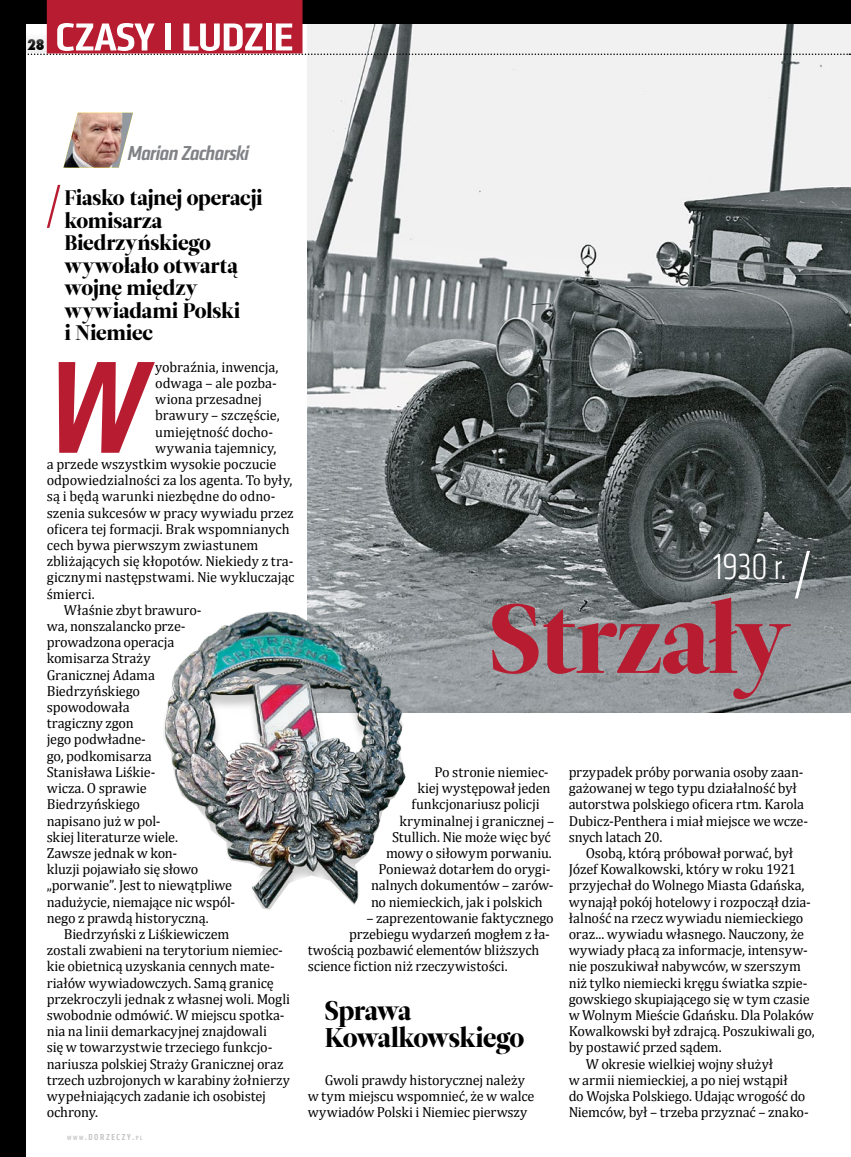
<style>
.page{position:relative;width:851px;height:1157px;background:#fff}
.page>*{position:absolute;margin:0;border:0;box-sizing:border-box;transform-origin:0 0}
.t1{font:italic 500 condensed 136.2px "Klavika";color:#b81c31;scale:1.1 1}
.t2{font:97.5px "Leitura Display";letter-spacing:-.02em;color:#b81c31}
.t3{font:500 condensed 40.5px "Klavika";letter-spacing:-.02em;color:#fff;scale:1.25 1}
.t4{font:300 condensed 37.5px "Klavika";color:#fff;scale:.95 1}
.t5{font:27px/27px "Leitura Display";letter-spacing:-.025em;color:#000}
.t6{font:21px/22.5px "Leitura Display";letter-spacing:-.005em;color:#000}
.t7{font:italic 500 condensed 21px "Klavika";letter-spacing:-.02em;color:#808285;scale:1.1 1}
.t8{font:14.55px/16.2px "Cambria";letter-spacing:-.01em;color:#000;text-align:center}
.t9{font:800 condensed 14.55px "Futura";color:#000}
.t10{font:500 condensed 9px "Klavika";letter-spacing:.18em;color:#c0c2c4}
.s1{font-size:6.3px}
.s2{font-style:inherit}
.s3{font-size:60px}
</style>
<div class="page">
<svg style="left:47px;top:185px;width:13px;height:43px"></svg>
<img style="left:63px;top:113px;width:70px;height:55px">
<img style="left:308px;top:55px;width:542px;height:657px">
<img style="left:163px;top:610px;width:243px;height:299px">
<div style="left:0;top:0;width:26px;height:1157px;background:#000"></div>
<svg style="left:26px;top:0;width:824px;height:55px"></svg>
<p class="t9" style="left:27px;top:35px;width:19px">28</p>
<h3 class="t3" style="left:55px;top:12px;width:192px">CZASY I LUDZIE</h3>
<h3 class="t7" style="left:128px;top:140px;width:112px">Marian Zacharski</h3>
<h3 class="t6" style="left:64px;top:187px;width:200px">Fiasko tajnej operacji komisarza<br>Biedrzyńskiego wywołało otwartą wojnę między wywiadami Polski<br>i Niemiec</h3>
<h1 class="t1" style="left:47px;top:323px;width:91px">W</h1>
<p class="t8" style="left:155px;top:358px;width:125px">yobraźnia, inwencja,</p>
<p class="t8" style="left:155px;top:375px;width:123px">odwaga – ale pozba-</p>
<p class="t8" style="left:155px;top:391px;width:108px">wiona przesadnej</p>
<p class="t8" style="left:155px;top:407px;width:126px">brawury – szczęście,</p>
<p class="t8" style="left:155px;top:423px;width:119px">umiejętność docho-</p>
<p class="t8" style="left:155px;top:439px;width:122px">wywania tajemnicy,</p>
<p class="t8" style="left:47px;top:456px;width:231px">a przede wszystkim wysokie poczucie</p>
<p class="t8" style="left:47px;top:472px;width:247px">odpowiedzialności za los agenta. To były,</p>
<p class="t8" style="left:47px;top:488px;width:230px">są i będą warunki niezbędne do odno-</p>
<p class="t8" style="left:47px;top:504px;width:248px">szenia sukcesów w pracy wywiadu przez</p>
<p class="t8" style="left:47px;top:520px;width:244px">oficera tej formacji. Brak wspomnianych</p>
<p class="t8" style="left:47px;top:537px;width:213px">cech bywa pierwszym zwiastunem</p>
<p class="t8" style="left:47px;top:553px;width:248px">zbliżających się kłopotów. Niekiedy z tra-</p>
<p class="t8" style="left:47px;top:569px;width:249px">gicznymi następstwami. Nie wykluczając</p>
<p class="t8" style="left:47px;top:585px;width:49px">śmierci.</p>
<p class="t8" style="left:64px;top:601px;width:139px">Właśnie zbyt brawuro-</p>
<p class="t8" style="left:47px;top:618px;width:140px">wa, nonszalancko prze-</p>
<p class="t8" style="left:47px;top:634px;width:129px">prowadzona operacja</p>
<p class="t8" style="left:47px;top:650px;width:105px">komisarza Straży</p>
<p class="t8" style="left:47px;top:666px;width:110px">Granicznej Adama</p>
<p class="t8" style="left:47px;top:682px;width:95px">Biedrzyńskiego</p>
<p class="t8" style="left:47px;top:699px;width:85px">spowodowała</p>
<p class="t8" style="left:47px;top:715px;width:88px">tragiczny zgon</p>
<p class="t8" style="left:47px;top:731px;width:101px">jego podwładne-</p>
<p class="t8" style="left:47px;top:747px;width:106px">go, podkomisarza</p>
<p class="t8" style="left:47px;top:763px;width:110px">Stanisława Liśkie-</p>
<p class="t8" style="left:47px;top:780px;width:101px">wicza. O sprawie</p>
<p class="t8" style="left:47px;top:796px;width:95px">Biedrzyńskiego</p>
<p class="t8" style="left:47px;top:812px;width:115px">napisano już w pol-</p>
<p class="t8" style="left:47px;top:828px;width:133px">skiej literaturze wiele.</p>
<p class="t8" style="left:47px;top:844px;width:132px">Zawsze jednak w kon-</p>
<p class="t8" style="left:47px;top:861px;width:153px">kluzji pojawiało się słowo</p>
<p class="t8" style="left:47px;top:877px;width:187px">„porwanie”. Jest to niewątpliwe</p>
<p class="t8" style="left:47px;top:893px;width:190px">nadużycie, niemające nic wspól-</p>
<p class="t8" style="left:47px;top:909px;width:163px">nego z prawdą historyczną.</p>
<p class="t8" style="left:64px;top:925px;width:167px">Biedrzyński z Liśkiewiczem</p>
<p class="t8" style="left:47px;top:942px;width:237px">zostali zwabieni na terytorium niemiec-</p>
<p class="t8" style="left:47px;top:958px;width:229px">kie obietnicą uzyskania cennych mate-</p>
<p class="t8" style="left:47px;top:974px;width:228px">riałów wywiadowczych. Samą granicę</p>
<p class="t8" style="left:47px;top:990px;width:245px">przekroczyli jednak z własnej woli. Mogli</p>
<p class="t8" style="left:47px;top:1006px;width:239px">swobodnie odmówić. W miejscu spotka-</p>
<p class="t8" style="left:47px;top:1023px;width:222px">nia na linii demarkacyjnej znajdowali</p>
<p class="t8" style="left:47px;top:1039px;width:227px">się w towarzystwie trzeciego funkcjo-</p>
<p class="t8" style="left:47px;top:1055px;width:238px">nariusza polskiej Straży Granicznej oraz</p>
<p class="t8" style="left:47px;top:1071px;width:244px">trzech uzbrojonych w karabiny żołnierzy</p>
<p class="t8" style="left:47px;top:1087px;width:221px">wypełniających zadanie ich osobistej</p>
<p class="t8" style="left:47px;top:1104px;width:53px">ochrony.</p>
<p class="t10" style="left:67px;top:1131px;width:77px"><span class="s1">WWW</span><span class="s2">.</span>DORZECZY<span class="s2">.</span><span class="s1">PL</span></p>
<h3 class="t4" style="left:712px;top:546px;width:107px">1930 r.<span class="s3">/</span></h3>
<h2 class="t2" style="left:489px;top:573px;width:303px">Strzały</h2>
<p class="t8" style="left:434px;top:763px;width:115px">Po stronie niemiec-</p>
<p class="t8" style="left:417px;top:780px;width:134px">kiej występował jeden</p>
<p class="t8" style="left:411px;top:796px;width:130px">funkcjonariusz policji</p>
<p class="t8" style="left:399px;top:812px;width:156px">kryminalnej i granicznej –</p>
<p class="t8" style="left:392px;top:828px;width:160px">Stullich. Nie może więc być</p>
<p class="t8" style="left:386px;top:844px;width:167px">mowy o siłowym porwaniu.</p>
<p class="t8" style="left:378px;top:861px;width:173px">Ponieważ dotarłem do orygi-</p>
<p class="t8" style="left:371px;top:877px;width:184px">nalnych dokumentów – zarów-</p>
<p class="t8" style="left:371px;top:893px;width:173px">no niemieckich, jak i polskich</p>
<p class="t8" style="left:366px;top:909px;width:189px">– zaprezentowanie faktycznego</p>
<p class="t8" style="left:349px;top:925px;width:202px">przebiegu wydarzeń mogłem z ła-</p>
<p class="t8" style="left:308px;top:942px;width:233px">twością pozbawić elementów bliższych</p>
<p class="t8" style="left:308px;top:958px;width:201px">science fiction niż rzeczywistości.</p>
<h3 class="t5" style="left:325px;top:997px;width:201px">Sprawa<br>Kowalkowskiego</h3>
<p class="t8" style="left:308px;top:1071px;width:228px">Gwoli prawdy historycznej należy<br>w tym miejscu wspomnieć, że w walce wywiadów Polski i Niemiec pierwszy</p>
<p class="t8" style="left:568px;top:763px;width:241px;text-align:left">przypadek próby porwania osoby zaan&shy;gażowanej w tego typu działalność był autorstwa polskiego oficera rtm. Karola Dubicz-Penthera i miał miejsce we wcze&shy;snych latach 20.</p>
<p class="t8" style="left:585px;top:844px;width:209px">Osobą, którą próbował porwać, był</p>
<p class="t8" style="left:568px;top:861px;width:229px">Józef Kowalkowski, który w roku 1921</p>
<p class="t8" style="left:568px;top:877px;width:237px">przyjechał do Wolnego Miasta Gdańska,</p>
<p class="t8" style="left:568px;top:893px;width:244px">wynajął pokój hotelowy i rozpoczął dzia-</p>
<p class="t8" style="left:568px;top:909px;width:236px">łalność na rzecz wywiadu niemieckiego</p>
<p class="t8" style="left:568px;top:925px;width:237px">oraz... wywiadu własnego. Nauczony, że</p>
<p class="t8" style="left:568px;top:942px;width:240px">wywiady płacą za informacje, intensyw-</p>
<p class="t8" style="left:568px;top:958px;width:234px">nie poszukiwał nabywców, w szerszym</p>
<p class="t8" style="left:568px;top:974px;width:240px">niż tylko niemiecki kręgu światka szpie-</p>
<p class="t8" style="left:568px;top:990px;width:242px">gowskiego skupiającego się w tym czasie</p>
<p class="t8" style="left:568px;top:1006px;width:247px">w Wolnym Mieście Gdańsku. Dla Polaków</p>
<p class="t8" style="left:568px;top:1023px;width:247px">Kowalkowski był zdrajcą. Poszukiwali go,</p>
<p class="t8" style="left:568px;top:1039px;width:154px">by postawić przed sądem.</p>
<p class="t8" style="left:585px;top:1055px;width:189px">W okresie wielkiej wojny służył</p>
<p class="t8" style="left:568px;top:1071px;width:220px">w armii niemieckiej, a po niej wstąpił</p>
<p class="t8" style="left:568px;top:1087px;width:238px">do Wojska Polskiego. Udając wrogość do</p>
<p class="t8" style="left:568px;top:1104px;width:241px">Niemców, był – trzeba przyznać – znako-</p>
</div>
